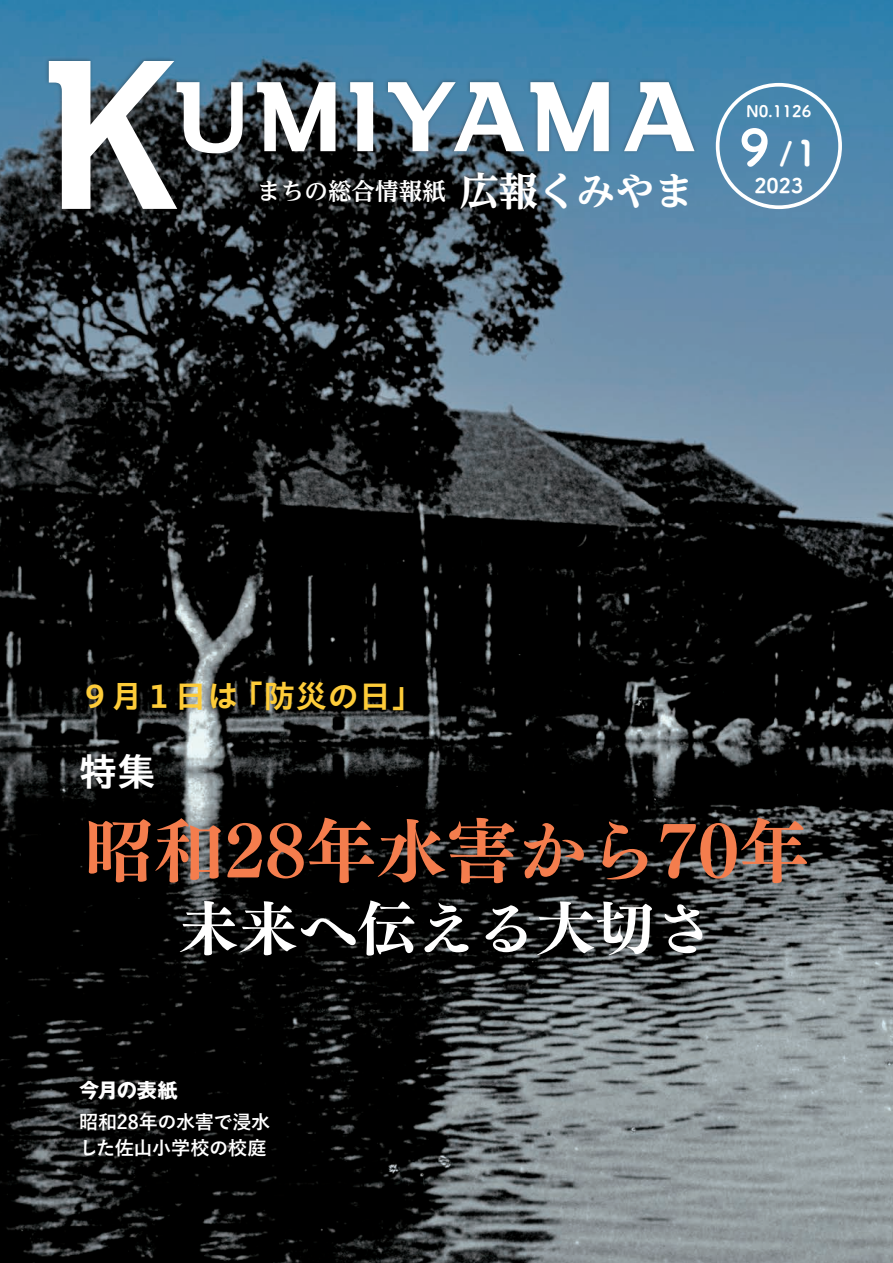
<style>
.page{position:relative;width:893px;height:1263px;background:#fff}
.page>*{position:absolute;margin:0;border:0;box-sizing:border-box;transform-origin:0 0}
.t1{font:800 89.85px "Kakumin Pro";letter-spacing:.05em;color:#fff}
.t2{font:70.2px "Tsuku Min Pr 5 N E";color:#f47d4d}
.t3{font:59.55px "Tsuku Min Pr 5 N E";color:#fff}
.t4{font:50.1px "Tsuku A Rd Gothic Std E";color:#fff}
.t5{font:700 expanded 39.45px "UD Reimin Pr 6 N";color:#fff}
.t6{font:700 38.25px "P Aoto Gothic Std N";color:#fff}
.t7{font:700 31.95px "P Aoto Gothic Std N";color:#fecc39}
.t8{font:700 23.7px "UD Reimin Pr 6 N";color:#fff}
.t9{font:700 20.25px "Gothic MB101 Pr 6 N";letter-spacing:-.035em;color:#fff}
.t10{font:20.25px "Tsuku A Rd Gothic Std E";color:#fff}
.t11{font:700 19.2px/26.5px "Yu Go Pr 6 N";letter-spacing:-.02em;color:#fff}
.t12{font:15.9px "Tsuku A Rd Gothic Std E";color:#fff}
.s1{font-size:192.6px}
.s2{font-size:30px}
.s3{font-size:35.1px}
</style>
<div class="page">
<img style="left:0;top:0;width:893px;height:1263px">
<div style="left:45px;top:57px;width:653px;height:156px;background:#231f20;opacity:.4"></div>
<div style="left:716px;top:83px;width:126px;height:126px;border:4px solid #fff;border-radius:50%"></div>
<h1 class="t1" style="left:46px;top:45px;width:653px"><span class="s1">K</span>UMIYAMA</h1>
<h3 class="t5" style="left:459px;top:159px;width:236px">広報くみやま</h3>
<p class="t8" style="left:257px;top:171px;width:191px">まちの総合情報紙</p>
<p class="t12" style="left:746px;top:98px;width:67px">N0.1126</p>
<h3 class="t4" style="left:729px;top:108px;width:90px">９<span class="s2">/</span><span class="s3">1</span></h3>
<p class="t10" style="left:754px;top:170px;width:51px">2023</p>
<h3 class="t7" style="left:79px;top:679px;width:161px">９月１日は</h3>
<h3 class="t7" style="left:232px;top:679px;width:193px">「防災の日「</h3>
<h3 class="t6" style="left:79px;top:751px;width:78px">特集</h3>
<h2 class="t2" style="left:84px;top:788px;width:727px">昭和28年水害から70年</h2>
<h3 class="t3" style="left:179px;top:875px;width:537px">未来へ伝える大切さ</h3>
<p class="t9" style="left:79px;top:1073px;width:100px">今月の表紙</p>
<p class="t11" style="left:79px;top:1109px;width:193px">昭和28年の水害で浸水した佐山小学校の校庭</p>
</div>
